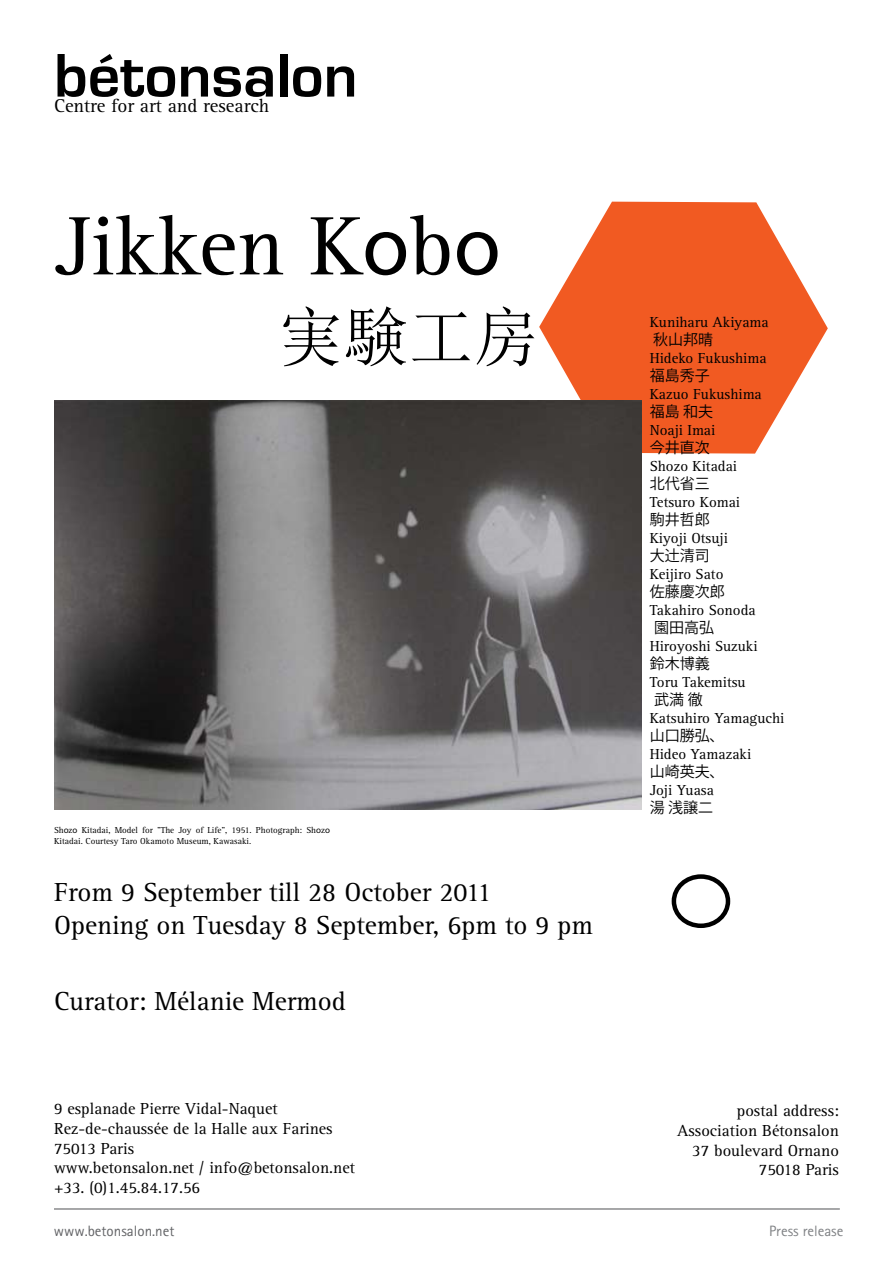
<style>
.page{position:relative;width:893px;height:1263px;background:#fff}
.page>*{position:absolute;margin:0;border:0;box-sizing:border-box;transform-origin:0 0}
.t1{font:85.65px "Rotis Serif";color:#000}
.t2{font:65.25px "Sim Sun";color:#000}
.t3{font:700 63.9px "Eurostile";color:#000}
.t4{font:27px/32.4px "Rotis Serif";color:#000}
.t5{font:19.2px "Rotis Serif";color:#000}
.t6{font:16.5px/19.8px "Rotis Serif";color:#000}
.t7{font:15px "Rotis Serif";color:#000}
.t8{font:15px "Koz Go Pro";color:#000}
.t9{font:15px "Rotis Sans Serif";color:#636467}
.t10{font:15px "Rotis Sans Serif";color:#808285}
.t11{font:9px/10.8px "Rotis Serif";color:#000}
.s1{font-family:"Myriad Pro"}
</style>
<div class="page">
<hr style="left:54px;top:1208px;width:786px;height:1px;background:#636467">
<div style="left:672px;top:874px;width:58px;height:54px;border:4px solid #000;border-radius:50%"></div>
<svg style="left:539px;top:202px;width:289px;height:252px;fill:#f15a22"></svg>
<img style="left:54px;top:400px;width:588px;height:410px">
<h3 class="t3" style="left:54px;top:41px;width:305px">bétonsalon</h3>
<p class="t5" style="left:54px;top:95px;width:217px">Centre for art and research</p>
<h1 class="t1" style="left:54px;top:197px;width:448px">Jikken K<span class="s1">o</span>b<span class="s1">o</span></h1>
<h2 class="t2" style="left:278px;top:304px;width:262px">実験工房</h2>
<p class="t11" style="left:54px;top:825px;width:199px">Sh<span class="s1">o</span>z<span class="s1">o<br></span>Kitadai. Courtesy Taro Okamoto Museum, Kawasaki.</p>
<p class="t11" style="left:82px;top:825px;width:30px">Kitadai,</p>
<p class="t11" style="left:115px;top:825px;width:25px">Model</p>
<p class="t11" style="left:142px;top:825px;width:12px">for</p>
<p class="t11" style="left:157px;top:825px;width:19px">"The</p>
<p class="t11" style="left:196px;top:825px;width:9px">of</p>
<p class="t11" style="left:207px;top:825px;width:21px">Life ,"</p>
<p class="t11" style="left:256px;top:825px;width:48px">Photograph:</p>
<p class="t11" style="left:306px;top:825px;width:25px">Sh<span class="s1">o</span>z<span class="s1">o</span></p>
<p class="t11" style="left:178px;top:825px;width:15px">Joy</p>
<p class="t11" style="left:231px;top:825px;width:22px">1951.</p>
<h3 class="t4" style="left:54px;top:877px;width:541px">From 9 September till 28 October 2011<br>Opening on Tuesday 8 September 6, pm to 9 pm</h3>
<h3 class="t4" style="left:54px;top:986px;width:293px">Curator: Mélanie Mermod</h3>
<p class="t7" style="left:650px;top:313px;width:121px">Kuniharu Akiyama</p>
<p class="t8" style="left:653px;top:330px;width:62px">秋山邦晴</p>
<p class="t7" style="left:650px;top:349px;width:118px">Hideko Fukushima</p>
<p class="t8" style="left:650px;top:366px;width:61px">福島秀子</p>
<p class="t7" style="left:650px;top:385px;width:114px">Kazuo Fukushima</p>
<p class="t8" style="left:650px;top:402px;width:65px">福島和夫</p>
<p class="t7" style="left:650px;top:421px;width:67px">Noaji Imai</p>
<p class="t8" style="left:650px;top:438px;width:61px">今井直次</p>
<p class="t7" style="left:650px;top:457px;width:89px">Shozo Kitadai</p>
<p class="t8" style="left:650px;top:474px;width:61px">北代省三</p>
<p class="t7" style="left:650px;top:493px;width:92px">Tetsuro Komai</p>
<p class="t8" style="left:650px;top:510px;width:61px">駒井哲郎</p>
<p class="t7" style="left:650px;top:529px;width:80px">Kiyoji Otsuji</p>
<p class="t8" style="left:650px;top:546px;width:61px">大辻清司</p>
<p class="t7" style="left:650px;top:565px;width:75px">Keijiro Sato</p>
<p class="t8" style="left:650px;top:582px;width:76px">佐藤慶次郎</p>
<p class="t7" style="left:650px;top:601px;width:107px">Takahiro Sonoda</p>
<p class="t8" style="left:654px;top:618px;width:61px">園田高弘</p>
<p class="t7" style="left:650px;top:637px;width:109px">Hiroyoshi Suzuki</p>
<p class="t8" style="left:650px;top:654px;width:61px">鈴木博義</p>
<p class="t7" style="left:650px;top:673px;width:97px">Toru Takemitsu</p>
<p class="t8" style="left:654px;top:690px;width:50px">武満徹</p>
<p class="t7" style="left:650px;top:709px;width:136px">Katsuhiro Yamaguchi</p>
<p class="t8" style="left:650px;top:726px;width:76px">山口勝弘、</p>
<p class="t7" style="left:650px;top:745px;width:103px">Hideo Yamazaki</p>
<p class="t8" style="left:650px;top:762px;width:76px">山崎英夫、</p>
<p class="t7" style="left:650px;top:781px;width:66px">Joji Yuasa</p>
<p class="t8" style="left:650px;top:798px;width:65px">湯浅譲二</p>
<p class="t6" style="left:54px;top:1099px;width:302px">9 esplanade Pierre Vidal-Naquet<br>Rez-de-chaussée de la Halle aux Farines<br>75013 Paris<br>www.betonsalon.net / info@betonsalon.net +33. (0) 1.45.84.17.56</p>
<p class="t6" style="left:677px;top:1101px;width:163px;text-align:right">postal address:<br>Association Bétonsalon<br>37 boulevard Ornano<br>75018 Paris</p>
<p class="t9" style="left:54px;top:1222px;width:122px">www.betonsalon.net</p>
<p class="t10" style="left:769px;top:1222px;width:76px">Press release</p>
</div>
